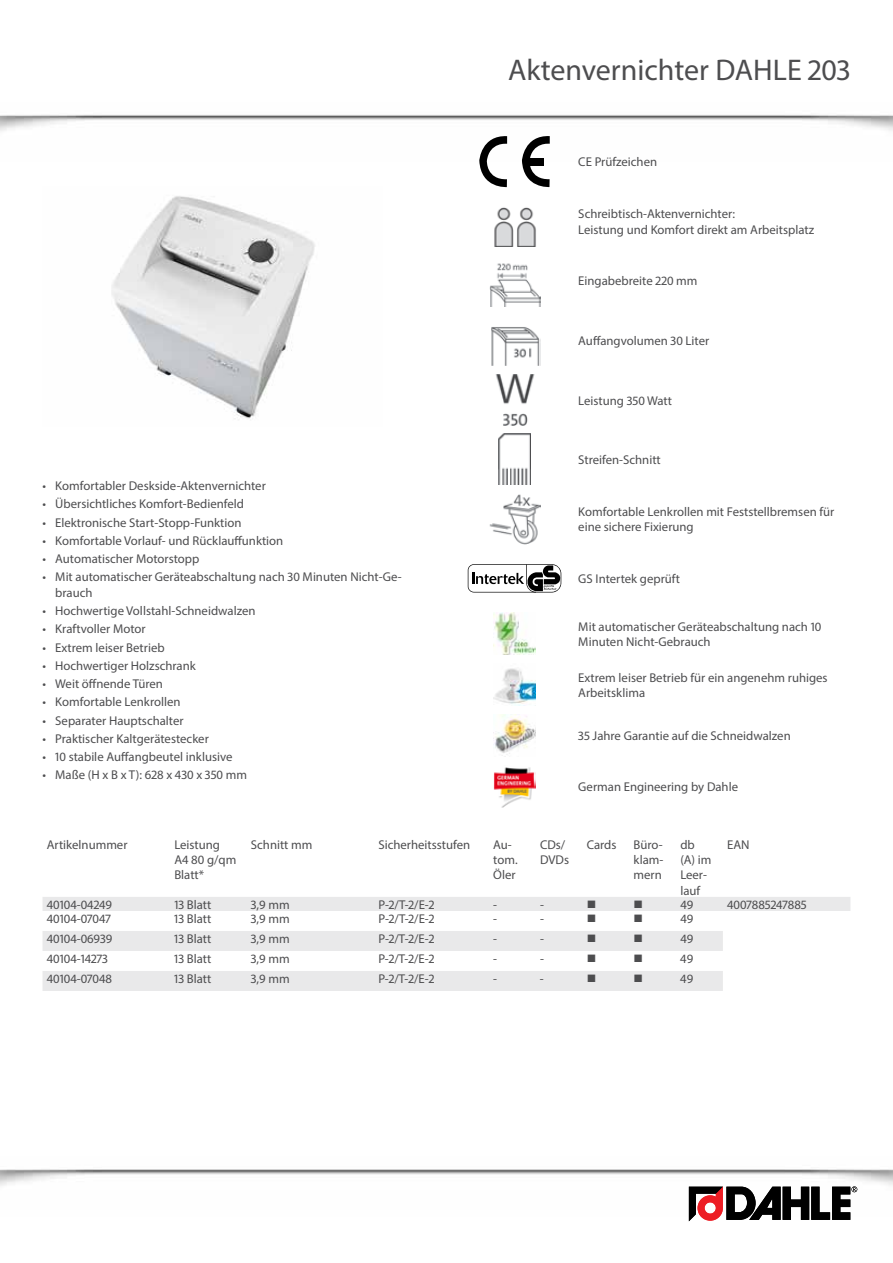
<style>
.page{position:relative;width:893px;height:1263px;background:#fff}
.page>*{position:absolute;margin:0;border:0;box-sizing:border-box;transform-origin:0 0}
.t1{font:30px "Myriad Pro";color:#4d4d4f}
.t2{font:12.75px/15.3px "Myriad Pro";color:#4d4d4f}
.t3{font:12.75px "Wingdings";color:#4d4d4f}
</style>
<div class="page">
<img style="left:0;top:114px;width:893px;height:30px">
<svg style="left:689px;top:1186px;width:168px;height:35px"></svg>
<img style="left:111px;top:196px;width:204px;height:223px">
<svg style="left:479px;top:136px;width:28px;height:51px"></svg>
<svg style="left:522px;top:136px;width:28px;height:51px"></svg>
<img style="left:494px;top:207px;width:42px;height:40px">
<img style="left:489px;top:263px;width:51px;height:43px">
<img style="left:491px;top:327px;width:49px;height:39px">
<img style="left:495px;top:374px;width:40px;height:51px">
<img style="left:499px;top:434px;width:31px;height:51px">
<img style="left:489px;top:494px;width:51px;height:50px">
<svg style="left:468px;top:564px;width:93px;height:28px"></svg>
<img style="left:493px;top:612px;width:43px;height:43px">
<img style="left:493px;top:668px;width:43px;height:38px">
<img style="left:493px;top:714px;width:43px;height:43px">
<img style="left:493px;top:767px;width:43px;height:41px">
<svg style="left:43px;top:897px;width:807px;height:94px;fill:#e9e9ea"></svg>
<h1 class="t1" style="left:508px;top:51px;width:344px">Aktenvernichter DAHLE 203</h1>
<p class="t2" style="left:578px;top:154px;width:80px">CE Prüfzeichen</p>
<p class="t2" style="left:578px;top:206px;width:237px">Schreibtisch-Aktenvernichter:<br>Leistung und Komfort direkt am Arbeitsplatz</p>
<p class="t2" style="left:578px;top:273px;width:121px">Eingabebreite 220 mm</p>
<p class="t2" style="left:578px;top:333px;width:132px">Auffangvolumen 30 Liter</p>
<p class="t2" style="left:578px;top:392px;width:95px">Leistung 350 Watt</p>
<p class="t2" style="left:43px;top:478px;width:225px">• Komfortabler Deskside-Aktenvernichter</p>
<p class="t2" style="left:43px;top:496px;width:203px">• Übersichtliches Komfort-Bedienfeld</p>
<p class="t2" style="left:43px;top:514px;width:200px">• Elektronische Start-Stopp-Funktion</p>
<p class="t2" style="left:43px;top:533px;width:242px">• Komfortable Vorlauf- und Rücklauffunktion</p>
<p class="t2" style="left:43px;top:551px;width:158px">• Automatischer Motorstopp</p>
<p class="t2" style="left:55px;top:569px;width:348px;text-indent:-13px">• Mit automatischer Geräteabschaltung nach 30 Minuten Nicht-Ge&shy;brauch</p>
<p class="t2" style="left:43px;top:603px;width:215px">• Hochwertige Vollstahl-Schneidwalzen</p>
<p class="t2" style="left:43px;top:621px;width:105px">• Kraftvoller Motor</p>
<p class="t2" style="left:43px;top:639px;width:124px">• Extrem leiser Betrieb</p>
<p class="t2" style="left:43px;top:658px;width:155px">• Hochwertiger Holzschrank</p>
<p class="t2" style="left:43px;top:676px;width:122px">• Weit öffnende Türen</p>
<p class="t2" style="left:43px;top:694px;width:140px">• Komfortable Lenkrollen</p>
<p class="t2" style="left:43px;top:712px;width:143px">• Separater Hauptschalter</p>
<p class="t2" style="left:43px;top:731px;width:168px">• Praktischer Kaltgerätestecker</p>
<p class="t2" style="left:43px;top:749px;width:191px">• 10 stabile Auffangbeutel inklusive</p>
<p class="t2" style="left:43px;top:767px;width:206px">• Maße (H x B x T): 628 x 430 x 350 mm</p>
<p class="t2" style="left:578px;top:452px;width:84px">Streifen-Schnitt</p>
<p class="t2" style="left:578px;top:504px;width:258px">Komfortable Lenkrollen mit Feststellbremsen für eine sichere Fixierung</p>
<p class="t2" style="left:578px;top:571px;width:103px">GS Intertek geprüft</p>
<p class="t2" style="left:578px;top:619px;width:245px">Mit automatischer Geräteabschaltung nach 10<br>Minuten Nicht-Gebrauch</p>
<p class="t2" style="left:578px;top:670px;width:251px">Extrem leiser Betrieb für ein angenehm ruhiges<br>Arbeitsklima</p>
<p class="t2" style="left:578px;top:728px;width:214px">35 Jahre Garantie auf die Schneidwalzen</p>
<p class="t2" style="left:578px;top:779px;width:161px">German Engineering by Dahle</p>
<p class="t2" style="left:47px;top:837px;width:82px">Artikelnummer</p>
<p class="t2" style="left:174px;top:837px;width:64px">Leistung<br>A4 80 g/qm<br>Blatt*</p>
<p class="t2" style="left:251px;top:837px;width:63px">Schnitt mm</p>
<p class="t2" style="left:378px;top:837px;width:93px">Sicherheitsstufen</p>
<p class="t2" style="left:493px;top:837px;width:26px">Au&shy;tom.<br>Öler</p>
<p class="t2" style="left:540px;top:837px;width:31px">CDs/<br>DVDs</p>
<p class="t2" style="left:587px;top:837px;width:31px">Cards</p>
<p class="t2" style="left:634px;top:837px;width:31px;text-align:justify">Büro&shy;klam&shy;mern</p>
<p class="t2" style="left:680px;top:837px;width:33px">db (A) im<br>Leer&shy;lauf</p>
<p class="t2" style="left:727px;top:837px;width:24px">EAN</p>
<p class="t2" style="left:47px;top:896px;width:67px">40104-04249</p>
<p class="t2" style="left:174px;top:896px;width:39px">13 Blatt</p>
<p class="t2" style="left:251px;top:896px;width:40px">3,9 mm</p>
<p class="t2" style="left:378px;top:896px;width:58px">P-2/T-2/E-2</p>
<p class="t2" style="left:493px;top:896px;width:5px">-</p>
<p class="t2" style="left:540px;top:896px;width:5px">-</p>
<p class="t3" style="left:587px;top:897px;width:11px">■</p>
<p class="t3" style="left:634px;top:897px;width:11px">■</p>
<p class="t2" style="left:680px;top:896px;width:15px">49</p>
<p class="t2" style="left:727px;top:896px;width:81px">4007885247885</p>
<p class="t2" style="left:47px;top:910px;width:65px">40104-07047</p>
<p class="t2" style="left:174px;top:910px;width:39px">13 Blatt</p>
<p class="t2" style="left:251px;top:910px;width:40px">3,9 mm</p>
<p class="t2" style="left:378px;top:910px;width:58px">P-2/T-2/E-2</p>
<p class="t2" style="left:493px;top:910px;width:5px">-</p>
<p class="t2" style="left:540px;top:910px;width:5px">-</p>
<p class="t3" style="left:587px;top:911px;width:11px">■</p>
<p class="t3" style="left:634px;top:911px;width:11px">■</p>
<p class="t2" style="left:680px;top:910px;width:15px">49</p>
<p class="t2" style="left:47px;top:930px;width:67px">40104-06939</p>
<p class="t2" style="left:174px;top:930px;width:39px">13 Blatt</p>
<p class="t2" style="left:251px;top:930px;width:40px">3,9 mm</p>
<p class="t2" style="left:378px;top:930px;width:58px">P-2/T-2/E-2</p>
<p class="t2" style="left:493px;top:930px;width:5px">-</p>
<p class="t2" style="left:540px;top:930px;width:5px">-</p>
<p class="t3" style="left:587px;top:931px;width:11px">■</p>
<p class="t3" style="left:634px;top:931px;width:11px">■</p>
<p class="t2" style="left:680px;top:930px;width:15px">49</p>
<p class="t2" style="left:47px;top:950px;width:63px">40104-14273</p>
<p class="t2" style="left:174px;top:950px;width:39px">13 Blatt</p>
<p class="t2" style="left:251px;top:950px;width:40px">3,9 mm</p>
<p class="t2" style="left:378px;top:950px;width:58px">P-2/T-2/E-2</p>
<p class="t2" style="left:493px;top:950px;width:5px">-</p>
<p class="t2" style="left:540px;top:950px;width:5px">-</p>
<p class="t3" style="left:587px;top:951px;width:11px">■</p>
<p class="t3" style="left:633px;top:951px;width:11px">■</p>
<p class="t2" style="left:680px;top:950px;width:15px">49</p>
<p class="t2" style="left:47px;top:970px;width:67px">40104-07048</p>
<p class="t2" style="left:174px;top:970px;width:39px">13 Blatt</p>
<p class="t2" style="left:251px;top:970px;width:40px">3,9 mm</p>
<p class="t2" style="left:378px;top:970px;width:58px">P-2/T-2/E-2</p>
<p class="t2" style="left:493px;top:970px;width:5px">-</p>
<p class="t2" style="left:540px;top:970px;width:5px">-</p>
<p class="t3" style="left:587px;top:971px;width:11px">■</p>
<p class="t3" style="left:633px;top:971px;width:11px">■</p>
<p class="t2" style="left:680px;top:970px;width:15px">49</p>
</div>
